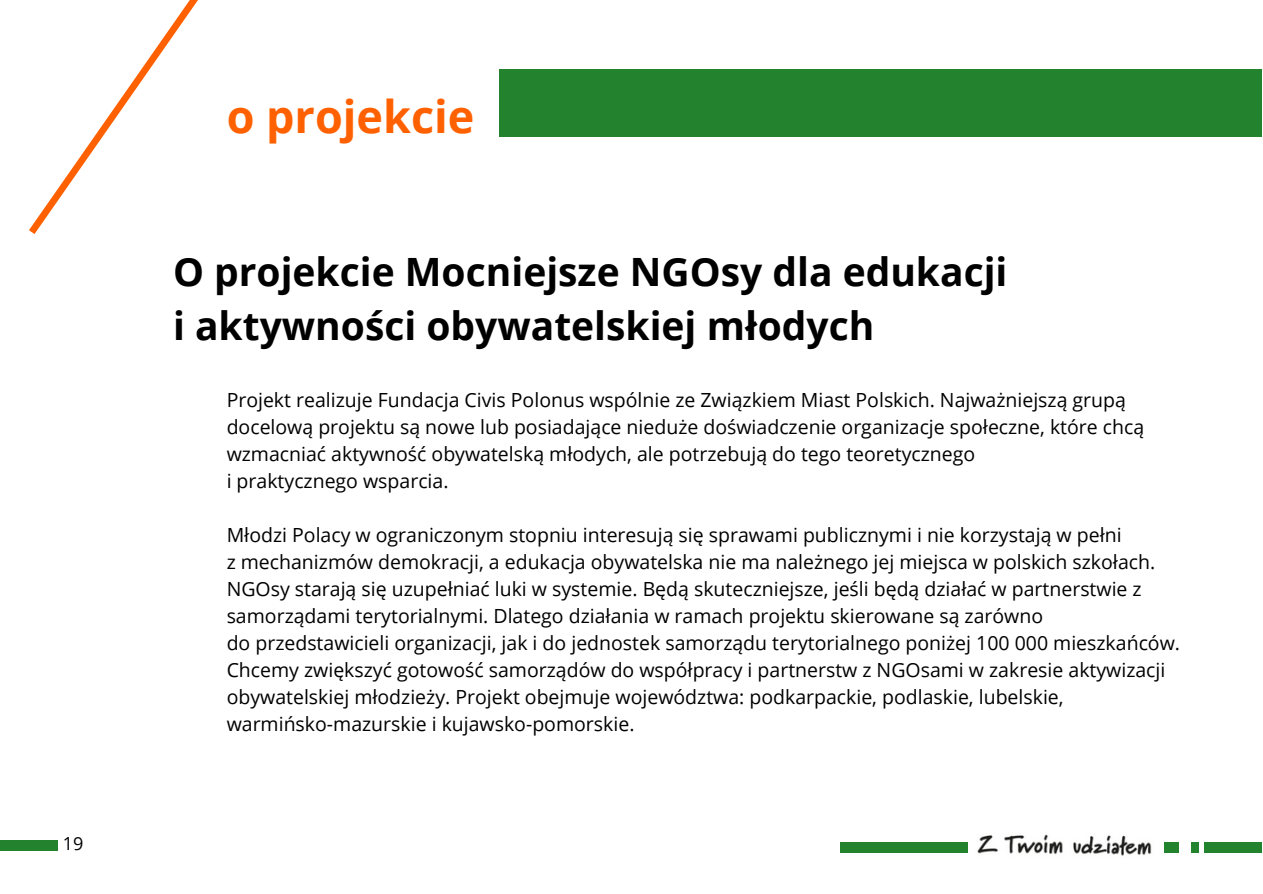
<style>
.page{position:relative;width:1263px;height:894px;background:#fff}
.page>*{position:absolute;margin:0;border:0;box-sizing:border-box;transform-origin:0 0}
.t1{font:700 45px "Open Sans";color:#ff6100}
.t2{font:700 39px "Open Sans";color:#000}
.t3{font:19.5px/27px "Open Sans";color:#000}
.t4{font:18px "Open Sans";color:#000}
</style>
<div class="page">
<img style="left:977px;top:834px;width:175px;height:22px">
<div style="left:840px;top:841px;width:127px;height:10px;background:#23822d"></div>
<div style="left:1205px;top:841px;width:57px;height:10px;background:#23822d"></div>
<div style="left:1191px;top:841px;width:7px;height:10px;background:#23822d"></div>
<div style="left:1164px;top:841px;width:15px;height:10px;background:#23822d"></div>
<div style="left:0;top:840px;width:58px;height:10px;background:#23822d"></div>
<div style="left:499px;top:69px;width:763px;height:67px;background:#23822d"></div>
<svg style="left:29px;top:0;width:169px;height:234px"></svg>
<p class="t4" style="left:63px;top:830px;width:22px">19</p>
<p class="t1" style="left:227px;top:85px;width:249px">o projekcie</p>
<p class="t2" style="left:173px;top:244px;width:836px">O projekcie Mocniejsze NGOsy dla edukacji</p>
<p class="t2" style="left:173px;top:298px;width:703px">i aktywności obywatelskiej młodych</p>
<p class="t3" style="left:227px;top:385px;width:919px">Projekt realizuje Fundacja Civis Polonus wspólnie ze Związkiem Miast Polskich. Najważniejszą grupą docelową projektu są nowe lub posiadające nieduże doświadczenie organizacje społeczne, które chcą wzmacniać aktywność obywatelską młodych, ale potrzebują do tego teoretycznego</p>
<p class="t3" style="left:227px;top:466px;width:223px">i praktycznego wsparcia.</p>
<p class="t3" style="left:227px;top:520px;width:896px">Młodzi Polacy w ograniczonym stopniu interesują się sprawami publicznymi i nie korzystają w pełni</p>
<p class="t3" style="left:227px;top:547px;width:930px">z mechanizmów demokracji, a edukacja obywatelska nie ma należnego jej miejsca w polskich szkołach.<br>NGOsy starają się uzupełniać luki w systemie. Będą skuteczniejsze, jeśli będą działać w partnerstwie z samorządami terytorialnymi. Dlatego działania w ramach projektu skierowane są zarówno</p>
<p class="t3" style="left:227px;top:628px;width:955px">do przedstawicieli organizacji, jak i do jednostek samorządu terytorialnego poniżej 100 000 mieszkańców.<br>Chcemy zwiększyć gotowość samorządów do współpracy i partnerstw z NGOsami w zakresie aktywizacji obywatelskiej młodzieży. Projekt obejmuje województwa: podkarpackie, podlaskie, lubelskie,</p>
<p class="t3" style="left:227px;top:709px;width:409px">warmińsko-mazurskie i kujawsko-pomorskie.</p>
</div>
